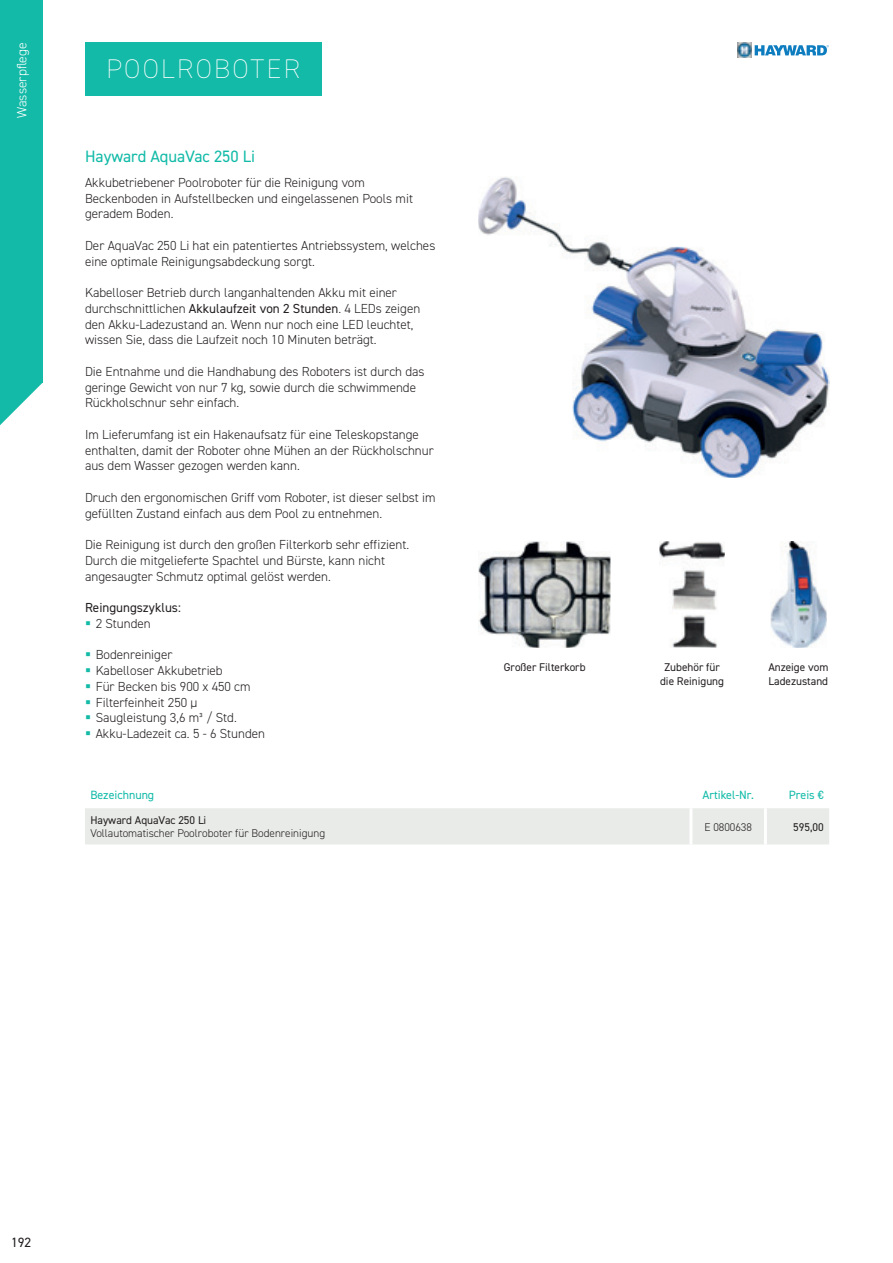
<style>
.page{position:relative;width:893px;height:1263px;background:#fff}
.page>*{position:absolute;margin:0;border:0;box-sizing:border-box;transform-origin:0 0}
.t1{font:200 27px "DIN2014";letter-spacing:.085em;color:#fff}
.t2{font:16.5px "DIN2014";color:#10baa7}
.t3{font:300 13.5px "DIN2014";color:#fff}
.t4{font:13.5px "DIN2014";color:#231f20}
.t5{font:300 13.2px/15.8px "DIN2014";color:#231f20}
.t6{font:13.2px "DIN2014";color:#231f20}
.t7{font:12px "DIN2014";color:#10baa8}
.t8{font:11.25px/13.5px "DIN2014";color:#231f20;text-align:center}
.t9{font:300 11.25px "DIN2014";color:#231f20}
.s1{font-weight:400}
</style>
<div class="page">
<div style="left:85px;top:808px;width:744px;height:36px;background:#e8ebe8"></div>
<hr style="left:689px;top:808px;width:3px;height:36px;background:#fff">
<hr style="left:764px;top:808px;width:3px;height:36px;background:#fff">
<div style="left:85px;top:43px;width:236px;height:53px;background:#13baa7"></div>
<svg style="left:755px;top:45px;width:74px;height:10px"></svg>
<img style="left:737px;top:43px;width:15px;height:14px">
<img style="left:478px;top:177px;width:351px;height:300px">
<img style="left:660px;top:541px;width:65px;height:107px">
<img style="left:478px;top:541px;width:133px;height:107px">
<img style="left:770px;top:541px;width:56px;height:107px">
<div style="left:0;top:0;width:43px;height:383px;background:#13baa7"></div>
<svg style="left:0;top:383px;width:42px;height:42px"></svg>
<p class="t3" style="left:14px;top:118px;width:77px;rotate:-90deg">Wasserpflege</p>
<h1 class="t1" style="left:106px;top:53px;width:195px">POOLROBOTER</h1>
<p class="t2" style="left:85px;top:146px;width:172px">Hayward AquaVac 250 Li</p>
<p class="t5" style="left:85px;top:174px;width:330px">Akkubetriebener Poolroboter für die Reinigung vom<br>Beckenboden in Aufstellbecken und eingelassenen Pools mit geradem Boden.</p>
<p class="t5" style="left:85px;top:237px;width:352px">Der AquaVac 250 Li hat ein patentiertes Antriebssystem, welches eine optimale Reinigungsabdeckung sorgt.</p>
<p class="t5" style="left:85px;top:285px;width:337px">Kabelloser Betrieb durch langanhaltenden Akku mit einer durchschnittlichen <span class="s1">Akkulaufzeit von 2 Stunden</span>. 4 LEDs zeigen den Akku-Ladezustand an. Wenn nur noch eine LED leuchtet, wissen Sie, dass die Laufzeit noch 10 Minuten beträgt.</p>
<p class="t5" style="left:85px;top:363px;width:341px">Die Entnahme und die Handhabung des Roboters ist durch das geringe Gewicht von nur 7 kg, sowie durch die schwimmende<br>Rückholschnur sehr einfach.</p>
<p class="t5" style="left:85px;top:426px;width:350px">Im Lieferumfang ist ein Hakenaufsatz für eine Teleskopstange enthalten, damit der Roboter ohne Mühen an der Rückholschnur aus dem Wasser gezogen werden kann.</p>
<p class="t5" style="left:85px;top:489px;width:352px">Druch den ergonomischen Griff vom Roboter, ist dieser selbst im gefüllten Zustand einfach aus dem Pool zu entnehmen.</p>
<p class="t5" style="left:85px;top:537px;width:326px">Die Reinigung ist durch den großen Filterkorb sehr effizient.<br>Durch die mitgelieferte Spachtel und Bürste, kann nicht angesaugter Schmutz optimal gelöst werden.</p>
<p class="t6" style="left:85px;top:599px;width:97px">Reingungszyklus:</p>
<p class="t5" style="left:96px;top:615px;width:57px">2 Stunden</p>
<p class="t5" style="left:96px;top:647px;width:171px">Bodenreiniger<br>Kabelloser Akkubetrieb<br>Für Becken bis 900 x 450 cm<br>Filterfeinheit 250 μ<br>Saugleistung 3,6 m³ / Std.<br>Akku-Ladezeit ca. 5 - 6 Stunden</p>
<p class="t8" style="left:504px;top:660px;width:83px">Großer Filterkorb</p>
<p class="t8" style="left:660px;top:660px;width:65px">Zubehör für die Reinigung</p>
<p class="t8" style="left:768px;top:660px;width:62px;text-align:left">Anzeige vom<br>Ladezustand</p>
<p class="t7" style="left:90px;top:787px;width:65px">Bezeichnung</p>
<p class="t7" style="left:702px;top:787px;width:53px">Artikel-Nr.</p>
<p class="t7" style="left:789px;top:787px;width:37px">Preis €</p>
<p class="t8" style="left:90px;top:813px;width:117px">Hayward AquaVac 250 Li</p>
<p class="t9" style="left:90px;top:827px;width:236px">Vollautomatischer Poolroboter für Bodenreinigung</p>
<p class="t9" style="left:704px;top:820px;width:49px">E 0800638</p>
<p class="t8" style="left:793px;top:820px;width:32px">595,00</p>
<p class="t4" style="left:11px;top:1234px;width:22px">192</p>
</div>
